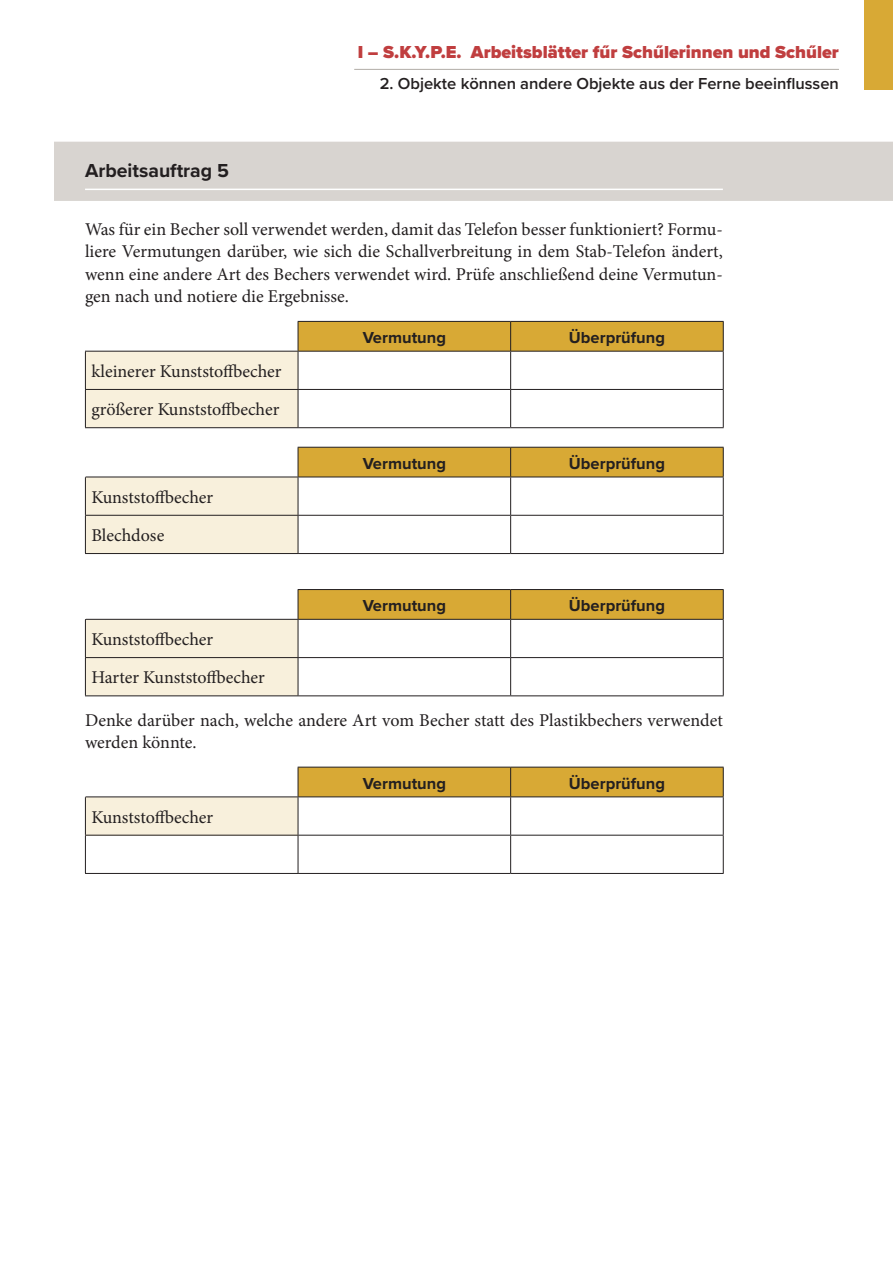
<style>
.page{position:relative;width:893px;height:1263px;background:#fff}
.page>*{position:absolute;margin:0;border:0;box-sizing:border-box;transform-origin:0 0}
.t1{font:700 19.5px "Proxima Nova";color:#231f20}
.t2{font:18px/22.5px "Minion Pro";letter-spacing:-.005em;color:#231f20}
.t3{font:900 18px "Proxima Nova";color:#c03e3f}
.t4{font:700 16.5px "Proxima Nova";color:#231f20}
.t5{font:600 16.5px "Proxima Nova";color:#231f20}
</style>
<div class="page">
<hr style="left:354px;top:69px;width:485px;height:1px;background:#b1ada7">
<div style="left:864px;top:0;width:29px;height:89px;background:#d8a935"></div>
<div style="left:54px;top:142px;width:839px;height:59px;background:#d8d4d0"></div>
<hr style="left:85px;top:189px;width:638px;height:1px;background:#fff">
<svg style="left:85px;top:321px;width:639px;height:107px"></svg>
<hr style="left:511px;top:321px;width:213px;height:1px;background:#231f20">
<hr style="left:85px;top:352px;width:1px;height:37px;background:#231f20">
<hr style="left:85px;top:351px;width:213px;height:1px;background:#231f20">
<hr style="left:298px;top:352px;width:1px;height:37px;background:#231f20">
<hr style="left:511px;top:351px;width:213px;height:1px;background:#231f20">
<hr style="left:85px;top:390px;width:1px;height:37px;background:#231f20">
<hr style="left:85px;top:553px;width:213px;height:1px;background:#231f20">
<hr style="left:298px;top:553px;width:213px;height:1px;background:#231f20">
<hr style="left:511px;top:553px;width:213px;height:1px;background:#231f20">
<svg style="left:85px;top:447px;width:639px;height:106px"></svg>
<hr style="left:511px;top:447px;width:213px;height:1px;background:#231f20">
<hr style="left:85px;top:516px;width:1px;height:37px;background:#231f20">
<hr style="left:298px;top:516px;width:1px;height:37px;background:#231f20">
<hr style="left:723px;top:516px;width:1px;height:37px;background:#231f20">
<hr style="left:511px;top:477px;width:213px;height:1px;background:#231f20">
<svg style="left:85px;top:589px;width:639px;height:107px"></svg>
<hr style="left:511px;top:589px;width:213px;height:1px;background:#231f20">
<hr style="left:85px;top:658px;width:1px;height:37px;background:#231f20">
<hr style="left:298px;top:658px;width:1px;height:37px;background:#231f20">
<hr style="left:723px;top:658px;width:1px;height:37px;background:#231f20">
<hr style="left:511px;top:619px;width:213px;height:1px;background:#231f20">
<div style="left:85px;top:797px;width:213px;height:38px;background:#f8f0dc"></div>
<hr style="left:85px;top:796px;width:213px;height:1px;background:#231f20">
<hr style="left:510px;top:797px;width:1px;height:38px;background:#231f20">
<hr style="left:85px;top:835px;width:213px;height:1px;background:#231f20">
<hr style="left:298px;top:835px;width:213px;height:1px;background:#231f20">
<hr style="left:511px;top:835px;width:213px;height:1px;background:#231f20">
<hr style="left:510px;top:835px;width:1px;height:38px;background:#231f20">
<hr style="left:298px;top:797px;width:1px;height:38px;background:#231f20">
<hr style="left:723px;top:797px;width:1px;height:38px;background:#231f20">
<hr style="left:85px;top:873px;width:213px;height:1px;background:#231f20">
<hr style="left:298px;top:873px;width:213px;height:1px;background:#231f20">
<hr style="left:511px;top:873px;width:213px;height:1px;background:#231f20">
<hr style="left:85px;top:797px;width:1px;height:38px;background:#231f20">
<div style="left:298px;top:767px;width:426px;height:30px;background:#d8a935"></div>
<hr style="left:511px;top:767px;width:213px;height:1px;background:#231f20">
<hr style="left:85px;top:835px;width:1px;height:38px;background:#231f20">
<hr style="left:298px;top:835px;width:1px;height:38px;background:#231f20">
<hr style="left:723px;top:835px;width:1px;height:38px;background:#231f20">
<hr style="left:511px;top:796px;width:213px;height:1px;background:#231f20">
<p class="t1" style="left:85px;top:156px;width:146px">Arbeitsauftrag 5</p>
<p class="t3" style="left:358px;top:38px;width:483px">I – S.K.Y.P.E. Arbeitsblätter fűr Schűlerinnen und Schűler</p>
<p class="t5" style="left:380px;top:71px;width:461px">2. Objekte können andere Objekte aus der Ferne beeinflussen</p>
<p class="t2" style="left:85px;top:218px;width:639px;text-align:justify">Was für ein Becher soll verwendet werden, damit das Telefon besser funktioniert? Formu&shy;liere Vermutungen darüber, wie sich die Schallverbreitung in dem Stab-Telefon ändert, wenn eine andere Art des Bechers verwendet wird. Prüfe anschließend deine Vermutun&shy;gen nach und notiere die Ergebnisse.</p>
<p class="t4" style="left:363px;top:325px;width:85px">Vermutung</p>
<p class="t4" style="left:569px;top:325px;width:98px">Überprüfung</p>
<p class="t2" style="left:91px;top:352px;width:192px;line-height:38.2px">kleinerer Kunststoffbecher größerer Kunststoffbecher</p>
<p class="t4" style="left:363px;top:451px;width:85px">Vermutung</p>
<p class="t4" style="left:569px;top:451px;width:98px">Überprüfung</p>
<p class="t2" style="left:91px;top:478px;width:123px;line-height:38.2px">Kunststoffbecher<br>Blechdose</p>
<p class="t4" style="left:363px;top:593px;width:85px">Vermutung</p>
<p class="t4" style="left:569px;top:593px;width:98px">Überprüfung</p>
<p class="t2" style="left:91px;top:620px;width:175px;line-height:38.2px">Kunststoffbecher<br>Harter Kunststoffbecher</p>
<p class="t2" style="left:85px;top:709px;width:639px">Denke darüber nach, welche andere Art vom Becher statt des Plastikbechers verwendet werden könnte.</p>
<p class="t4" style="left:363px;top:771px;width:85px">Vermutung</p>
<p class="t4" style="left:569px;top:771px;width:98px">Überprüfung</p>
<p class="t2" style="left:91px;top:806px;width:123px">Kunststoffbecher</p>
</div>
